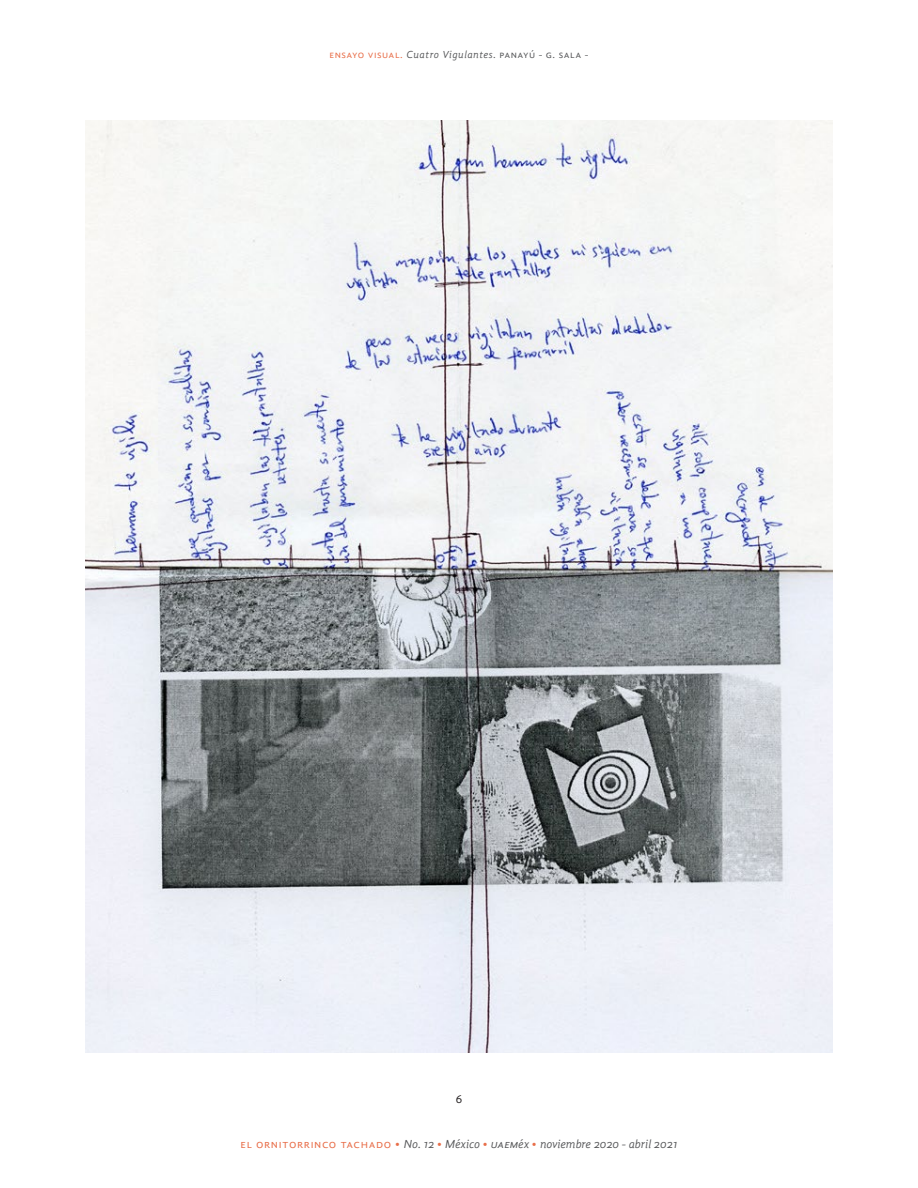
<style>
.page{position:relative;width:918px;height:1188px;background:#fff}
.page>*{position:absolute;margin:0;border:0;box-sizing:border-box;transform-origin:0 0}
.t1{font:italic 12px "Gandhi Sans";letter-spacing:-.005em;color:#57585a}
.t2{font:12px "Gandhi Sans";color:#231f20}
.t3{font:italic 10.5px "Gandhi Sans";letter-spacing:.05em;color:#57585a}
.s1{font-style:normal;color:#e86e49}
.s2{font-style:normal}
</style>
<div class="page">
<img style="left:86px;top:120px;width:747px;height:933px">
<p class="t3" style="left:329px;top:48px;width:261px"><span class="s1">ensayo VISUAL.</span> Cuatro Vigulantes<span class="s2">. Panayú - G. Sala -</span></p>
<p class="t2" style="left:456px;top:1092px;width:8px">6</p>
<p class="t1" style="left:241px;top:1137px;width:438px"><span class="s1">el ornitorrinco tachado •</span> No. 12 <span class="s1">•</span> México <span class="s1">•</span> uaeméx <span class="s1">•</span> noviembre 2020 - abril 2021</p>
</div>
